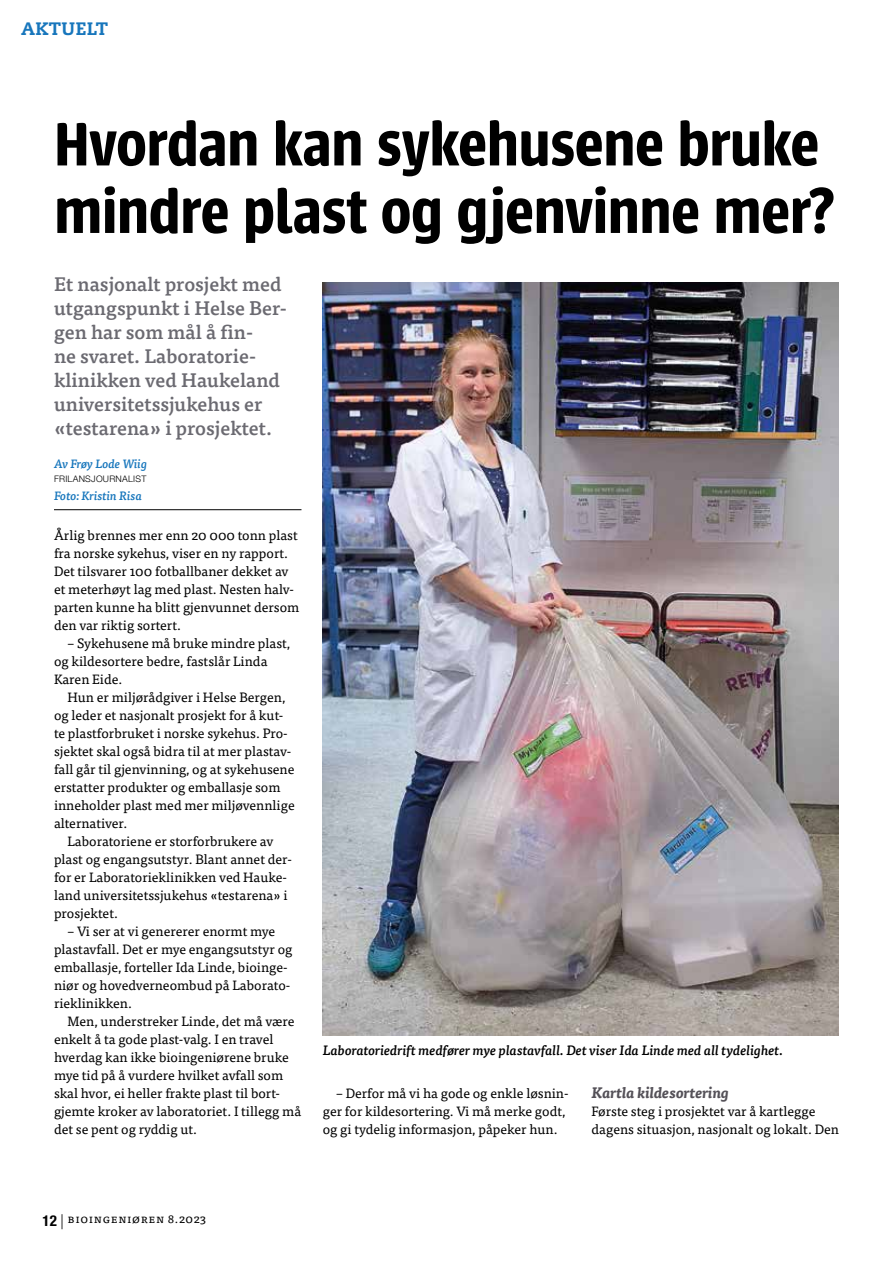
<style>
.page{position:relative;width:893px;height:1263px;background:#fff}
.page>*{position:absolute;margin:0;border:0;box-sizing:border-box;transform-origin:0 0}
.t1{font:600 67.5px/67.5px "Urbana";letter-spacing:-.01em;color:#000}
.t2{font:500 19.5px/24px "Tisa Pro";color:#6b6a71}
.t3{font:800 18px "Caecilia LT Std";letter-spacing:.02em;color:#1776bc}
.t4{font:italic 700 15px "Tisa Pro";color:#545158}
.t5{font:13.5px/18px "Tisa Pro";color:#000}
.t6{font:italic 500 13.5px "Tisa Pro";color:#000}
.t7{font:italic 500 12px "Tisa Pro";color:#1776bc}
.t8{font:12px "Tisa Pro";letter-spacing:.05em;color:#000}
.t9{font:300 9px "Helvetica Neue LT Pro";letter-spacing:.03em;color:#000}
.s1{font-family:"Helvetica Neue LT Pro";font-weight:700;font-stretch:condensed;font-size:15px}
.s2{font-family:"Helvetica Neue LT Pro";font-weight:300;font-size:15px}
</style>
<div class="page">
<hr style="left:54px;top:509px;width:247px;height:1px;background:#000">
<img style="left:323px;top:283px;width:516px;height:752px">
<h3 class="t3" style="left:21px;top:18px;width:88px">AKTUELT</h3>
<h1 class="t1" style="left:54px;top:111px;width:782px">Hvordan kan sykehusene bruke mindre plast og gjenvinne mer?</h1>
<h2 class="t2" style="left:54px;top:271px;width:235px">Et nasjonalt prosjekt med utgangspunkt i Helse Ber&shy;gen har som mål å fin-<br>ne svaret. Laboratorie&shy;klinikken ved Haukeland universitetssjukehus er «testarena» i prosjektet.</h2>
<p class="t7" style="left:54px;top:455px;width:95px">Av Frøy Lode Wiig</p>
<p class="t9" style="left:54px;top:473px;width:94px">FRILANSJOURNALIST</p>
<p class="t7" style="left:54px;top:486px;width:90px">Foto: Kristin Risa</p>
<p class="t5" style="left:54px;top:525px;width:247px">Årlig brennes mer enn 20 000 tonn plast fra norske sykehus, viser en ny rapport.<br>Det tilsvarer 100 fotballbaner dekket av et meterhøyt lag med plast. Nesten halv&shy;parten kunne ha blitt gjenvunnet dersom den var riktig sortert.</p>
<p class="t5" style="left:54px;top:633px;width:238px;text-indent:14px">– Sykehusene må bruke mindre plast, og kildesortere bedre, fastslår Linda<br>Karen Eide.</p>
<p class="t5" style="left:68px;top:687px;width:219px">Hun er miljørådgiver i Helse Bergen,</p>
<p class="t5" style="left:54px;top:705px;width:230px">og leder et nasjonalt prosjekt for å kut-</p>
<p class="t5" style="left:54px;top:723px;width:234px">te plastforbruket i norske sykehus. Pro-</p>
<p class="t5" style="left:54px;top:741px;width:238px">sjektet skal også bidra til at mer plastav-</p>
<p class="t5" style="left:54px;top:759px;width:242px">fall går til gjenvinning, og at sykehusene</p>
<p class="t5" style="left:54px;top:777px;width:228px">erstatter produkter og emballasje som</p>
<p class="t5" style="left:54px;top:795px;width:242px">inneholder plast med mer miljøvennlige</p>
<p class="t5" style="left:54px;top:813px;width:75px">alternativer.</p>
<p class="t5" style="left:68px;top:831px;width:207px">Laboratoriene er storforbrukere av</p>
<p class="t5" style="left:54px;top:849px;width:238px">plast og engangsutstyr. Blant annet der-</p>
<p class="t5" style="left:54px;top:867px;width:233px">for er Laboratorieklinikken ved Hauke-</p>
<p class="t5" style="left:54px;top:885px;width:235px">land universitetssjukehus «testarena» i</p>
<p class="t5" style="left:54px;top:903px;width:65px">prosjektet.</p>
<p class="t5" style="left:54px;top:921px;width:240px;text-indent:14px">– Vi ser at vi genererer enormt mye plastavfall. Det er mye engangsutstyr og emballasje, forteller Ida Linde, bioinge&shy;niør og hovedverneombud på Laborato&shy;rieklinikken.</p>
<p class="t5" style="left:54px;top:1011px;width:249px;text-indent:13px">Men, understreker Linde, det må være enkelt å ta gode plast-valg. I en travel hverdag kan ikke bioingeniørene bruke mye tid på å vurdere hvilket avfall som skal hvor, ei heller frakte plast til bort&shy;gjemte kroker av laboratoriet. I tillegg må det se pent og ryddig ut.</p>
<p class="t6" style="left:323px;top:1040px;width:462px">Laboratoriedrift medfører mye plastavfall. Det viser Ida Linde med all tydelighet.</p>
<p class="t5" style="left:323px;top:1083px;width:246px;text-indent:13px">– Derfor må vi ha gode og enkle løsnin&shy;ger for kildesortering. Vi må merke godt, og gi tydelig informasjon, påpeker hun.</p>
<p class="t4" style="left:591px;top:1081px;width:139px">Kartla kildesortering</p>
<p class="t5" style="left:591px;top:1101px;width:249px">Første steg i prosjektet var å kartlegge dagens situasjon, nasjonalt og lokalt. Den</p>
<p class="t8" style="left:43px;top:1209px;width:165px"><span class="s1">12</span> <span class="s2">|</span> Bioingeniøren 8.2023</p>
</div>
